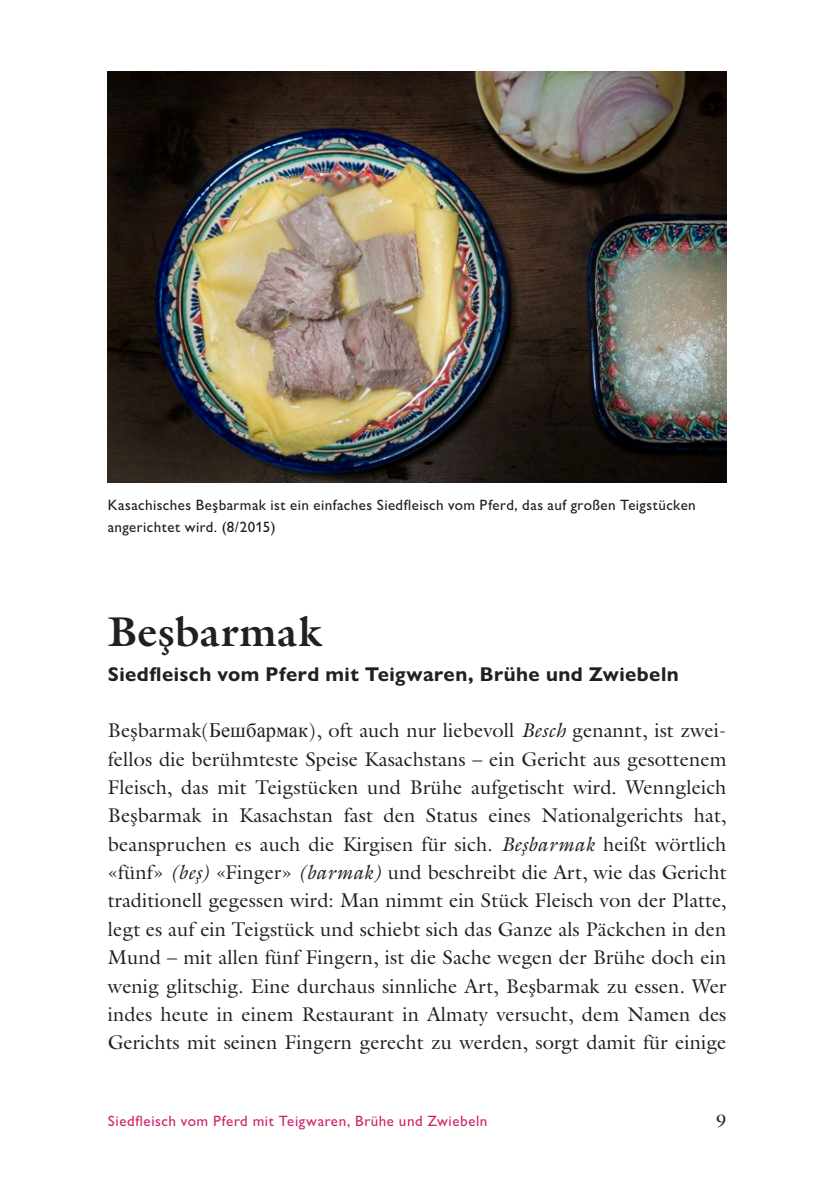
<style>
.page{position:relative;width:840px;height:1191px;background:#fff}
.page>*{position:absolute;margin:0;border:0;box-sizing:border-box;transform-origin:0 0}
.Titel{font:700 42px "Galliard Pro";letter-spacing:.015em;color:#231f20}
.Lauftext_stumpf{font:20px/28.4px "Galliard Pro";letter-spacing:.005em;color:#231f20;text-align:justify}
.Unterzeile{font:700 20px "Gill Sans Nova";letter-spacing:.025em;color:#231f20}
.t1{font:18px "Galliard Pro";color:#231f20}
.Bildlegende{font:500 15px/21.2px "Gill Sans Nova";letter-spacing:.03em;color:#231f20}
.t2{font:500 15px "Gill Sans Nova";letter-spacing:.04em;color:#d1246d}
.s1{font-family:"Times New Roman";font-size:20.4px}
.s2{font-style:italic}
</style>
<div class="page">
<img style="left:108px;top:71px;width:618px;height:411px">
<p class="Bildlegende" style="left:108px;top:494px;width:589px">Kasachisches Beşbarmak ist ein einfaches Siedfleisch vom Pferd, das auf großen Teigstücken angerichtet wird. (8/2015)</p>
<p class="Titel" style="left:108px;top:604px;width:215px">Beşbarmak</p>
<p class="Unterzeile" style="left:108px;top:661px;width:572px">Siedfleisch vom Pferd mit Teigwaren, Brühe und Zwiebeln</p>
<p class="Lauftext_stumpf" style="left:108px;top:716px;width:620px">Beşbarmak(<span class="s1">Бешбармак</span>), oft auch nur liebevoll <span class="s2">Besch</span> genannt, ist zwei&shy;fellos die berühmteste Speise Kasachstans – ein Gericht aus gesottenem Fleisch, das mit Teigstücken und Brühe aufgetischt wird. Wenngleich Beşbarmak in Kasachstan fast den Status eines Nationalgerichts hat, beanspruchen es auch die Kirgisen für sich. <span class="s2">Beşbarmak</span> heißt wörtlich «fünf» <span class="s2">(beş)</span> «Finger» <span class="s2">(barmak)</span> und beschreibt die Art, wie das Gericht traditionell gegessen wird: Man nimmt ein Stück Fleisch von der Platte, legt es auf ein Teigstück und schiebt sich das Ganze als Päckchen in den Mund – mit allen fünf Fingern, ist die Sache wegen der Brühe doch ein wenig glitschig. Eine durchaus sinnliche Art, Beşbarmak zu essen. Wer indes heute in einem Restaurant in Almaty versucht, dem Namen des Gerichts mit seinen Fingern gerecht zu werden, sorgt damit für einige</p>
<p class="t2" style="left:108px;top:1111px;width:381px">Siedfleisch vom Pferd mit Teigwaren, Brühe und Zwiebeln</p>
<p class="t1" style="left:716px;top:1108px;width:12px">9</p>
</div>
